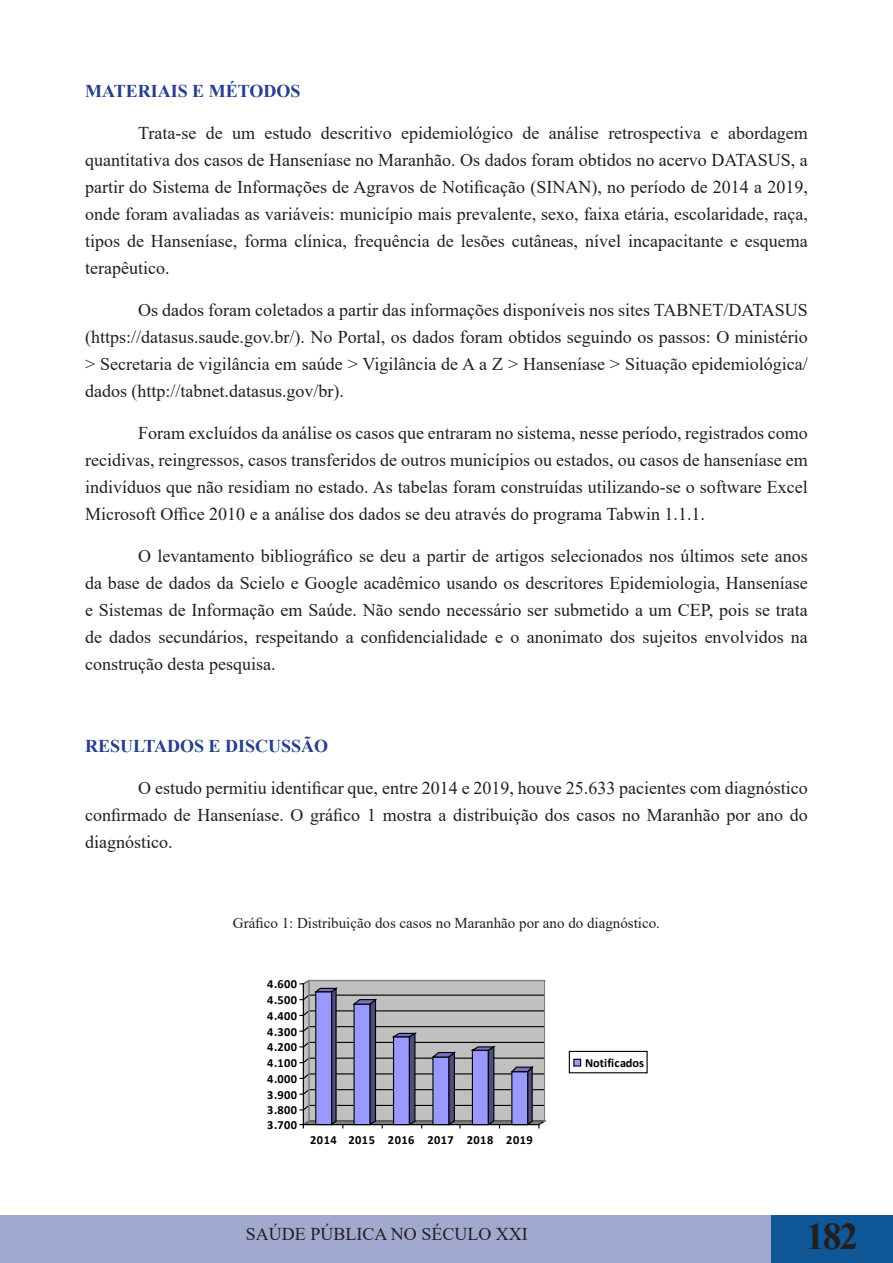
<style>
.page{position:relative;width:893px;height:1263px;background:#fff}
.page>*{position:absolute;margin:0;border:0;box-sizing:border-box;transform-origin:0 0}
.t1{font:700 37.5px "Times New Roman";color:#231f20}
.t2{font:18px/27px "Times New Roman";color:#231f20;text-align:justify}
.Título_1{font:700 18px "Times New Roman";color:#253f8e}
.t3{font:15px "Times New Roman";color:#231f20}
.t4{font:700 12.45px "Calibri";letter-spacing:.04em;color:#000}
.t5{font:700 12.45px "Calibri";letter-spacing:.01em;color:#000}
</style>
<div class="page">
<div style="left:0;top:1215px;width:893px;height:48px;background:#a1a9ce"></div>
<div style="left:771px;top:1215px;width:122px;height:48px;background:#105797"></div>
<hr style="left:892px;top:1215px;width:1px;height:48px;background:#a1a9ce">
<svg style="left:299px;top:979px;width:247px;height:149px;background:#9b9bb3"></svg>
<div style="left:569px;top:1051px;width:79px;height:22px;border:1px solid #000"></div>
<div style="left:574px;top:1059px;width:7px;height:7px;background:#99f"></div>
<div style="left:573px;top:1059px;width:8px;height:7px;border:1px solid #000"></div>
<p class="Título_1" style="left:85px;top:78px;width:217px">MATERIAIS E MÉTODOS</p>
<p class="t2" style="left:85px;top:119px;width:724px;text-indent:53px">Trata-se de um estudo descritivo epidemiológico de análise retrospectiva e abordagem quantitativa dos casos de Hanseníase no Maranhão. Os dados foram obtidos no acervo DATASUS, a partir do Sistema de Informações de Agravos de Notificação (SINAN), no período de 2014 a 2019, onde foram avaliadas as variáveis: município mais prevalente, sexo, faixa etária, escolaridade, raça, tipos de Hanseníase, forma clínica, frequência de lesões cutâneas, nível incapacitante e esquema terapêutico.</p>
<p class="t2" style="left:85px;top:296px;width:724px;text-indent:53px">Os dados foram coletados a partir das informações disponíveis nos sites TABNET/DATASUS (https://datasus.saude.gov.br/). No Portal, os dados foram obtidos seguindo os passos: O ministério &gt; Secretaria de vigilância em saúde &gt; Vigilância de A a Z &gt; Hanseníase &gt; Situação epidemiológica/ dados (http://tabnet.datasus.gov/br).</p>
<p class="t2" style="left:85px;top:419px;width:724px;text-indent:53px">Foram excluídos da análise os casos que entraram no sistema, nesse período, registrados como recidivas, reingressos, casos transferidos de outros municípios ou estados, ou casos de hanseníase em indivíduos que não residiam no estado. As tabelas foram construídas utilizando-se o software Excel Microsoft Office 2010 e a análise dos dados se deu através do programa Tabwin 1.1.1.</p>
<p class="t2" style="left:85px;top:542px;width:724px;text-indent:53px">O levantamento bibliográfico se deu a partir de artigos selecionados nos últimos sete anos da base de dados da Scielo e Google acadêmico usando os descritores Epidemiologia, Hanseníase e Sistemas de Informação em Saúde. Não sendo necessário ser submetido a um CEP, pois se trata de dados secundários, respeitando a confidencialidade e o anonimato dos sujeitos envolvidos na construção desta pesquisa.</p>
<p class="Título_1" style="left:85px;top:733px;width:245px">RESULTADOS E DISCUSSÃO</p>
<p class="t2" style="left:85px;top:774px;width:724px;text-indent:53px">O estudo permitiu identificar que, entre 2014 e 2019, houve 25.633 pacientes com diagnóstico confirmado de Hanseníase. O gráfico 1 mostra a distribuição dos casos no Maranhão por ano do diagnóstico.</p>
<p class="t3" style="left:233px;top:912px;width:429px">Gráfico 1: Distribuição dos casos no Maranhão por ano do diagnóstico.</p>
<p class="t4" style="left:267px;top:975px;width:31px">4.600</p>
<p class="t4" style="left:267px;top:991px;width:31px">4.500</p>
<p class="t4" style="left:267px;top:1007px;width:31px">4.400</p>
<p class="t4" style="left:267px;top:1023px;width:31px">4.300</p>
<p class="t4" style="left:267px;top:1038px;width:31px">4.200</p>
<p class="t4" style="left:267px;top:1054px;width:31px">4.100</p>
<p class="t4" style="left:267px;top:1070px;width:31px">4.000</p>
<p class="t4" style="left:267px;top:1086px;width:31px">3.900</p>
<p class="t4" style="left:267px;top:1101px;width:31px">3.800</p>
<p class="t4" style="left:267px;top:1116px;width:31px">3.700</p>
<p class="t4" style="left:310px;top:1131px;width:224px">2014 2015 2016 2017 2018 2019</p>
<p class="t5" style="left:585px;top:1054px;width:61px">Notificados</p>
<p class="t2" style="left:246px;top:1220px;width:283px">SAÚDE PÚBLICA NO SÉCULO XXI</p>
<h1 class="t1" style="left:806px;top:1209px;width:54px">182</h1>
</div>
